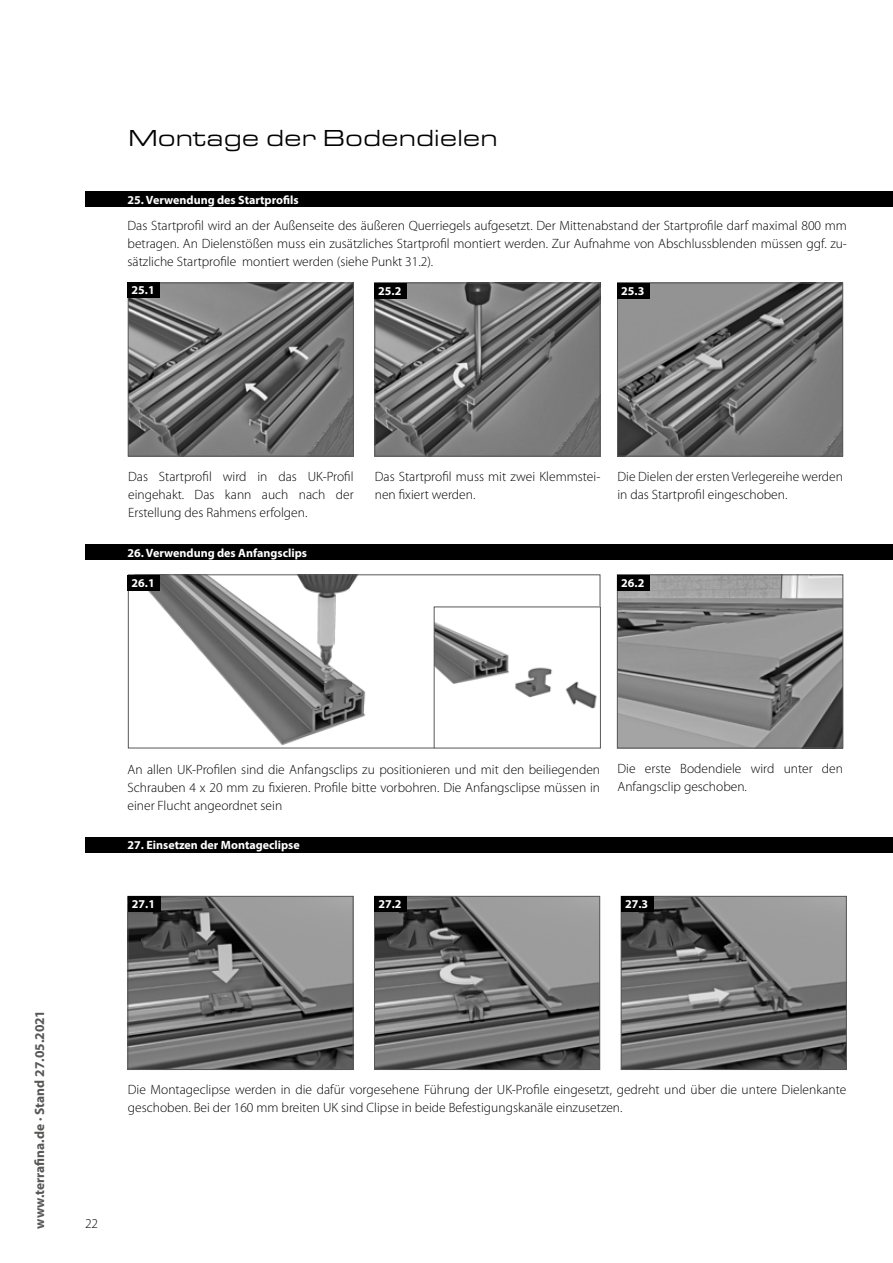
<style>
.page{position:relative;width:893px;height:1263px;background:#fff}
.page>*{position:absolute;margin:0;border:0;box-sizing:border-box;transform-origin:0 0}
.t1{font:24px "Eurostile Extended Roman DTC";color:#000}
.t2{font:300 13.5px/18px "Myriad Pro";color:#000}
.t3{font:700 13.5px "Myriad Pro";color:#575756}
.t4{font:700 12px "Myriad Pro";color:#fff}
</style>
<div class="page">
<img style="left:619px;top:577px;width:222px;height:169px">
<div style="left:617px;top:575px;width:226px;height:173px;border:1px solid #575756"></div>
<img style="left:130px;top:577px;width:379px;height:169px">
<img style="left:436px;top:609px;width:161px;height:137px">
<div style="left:85px;top:191px;width:808px;height:16px;background:#000"></div>
<div style="left:85px;top:544px;width:808px;height:16px;background:#000"></div>
<img style="left:130px;top:285px;width:222px;height:169px">
<div style="left:128px;top:283px;width:226px;height:173px;border:1px solid #575756"></div>
<img style="left:377px;top:285px;width:221px;height:169px">
<div style="left:375px;top:283px;width:225px;height:173px;border:1px solid #575756"></div>
<div style="left:128px;top:282px;width:32px;height:16px;background:#000"></div>
<div style="left:374px;top:283px;width:32px;height:16px;background:#000"></div>
<img style="left:619px;top:285px;width:222px;height:169px">
<div style="left:617px;top:283px;width:226px;height:173px;border:1px solid #575756"></div>
<div style="left:617px;top:283px;width:32px;height:16px;background:#000"></div>
<div style="left:617px;top:575px;width:32px;height:15px;background:#000"></div>
<div style="left:128px;top:575px;width:32px;height:15px;background:#000"></div>
<div style="left:85px;top:837px;width:808px;height:15px;background:#000"></div>
<img style="left:130px;top:898px;width:221px;height:170px">
<div style="left:128px;top:896px;width:225px;height:174px;border:1px solid #575756"></div>
<img style="left:376px;top:898px;width:222px;height:170px">
<div style="left:374px;top:896px;width:226px;height:174px;border:1px solid #575756"></div>
<img style="left:623px;top:898px;width:221px;height:170px">
<div style="left:621px;top:896px;width:225px;height:174px;border:1px solid #575756"></div>
<div style="left:128px;top:896px;width:32px;height:16px;background:#000"></div>
<div style="left:374px;top:896px;width:33px;height:16px;background:#000"></div>
<div style="left:621px;top:896px;width:32px;height:16px;background:#000"></div>
<h1 class="t1" style="left:128px;top:126px;width:371px">Montage der Bodendielen</h1>
<p class="t4" style="left:128px;top:192px;width:173px">25. Verwendung des Startprofils</p>
<p class="t2" style="left:128px;top:217px;width:721px;text-align:justify">Das Startprofil wird an der Außenseite des äußeren Querriegels aufgesetzt. Der Mittenabstand der Startprofile darf maximal 800 mm betragen. An Dielenstößen muss ein zusätzliches Startprofil montiert werden. Zur Aufnahme von Abschlussblenden müssen ggf. zu&shy;sätzliche Startprofile montiert werden (siehe Punkt 31.2).</p>
<p class="t4" style="left:132px;top:282px;width:25px">25.1</p>
<p class="t4" style="left:378px;top:283px;width:25px">25.2</p>
<p class="t4" style="left:621px;top:283px;width:25px">25.3</p>
<p class="t2" style="left:128px;top:467px;width:227px;text-align:justify">Das Startprofil wird in das UK-Profil eingehakt. Das kann auch nach der Erstellung des Rahmens erfolgen.</p>
<p class="t2" style="left:375px;top:467px;width:227px">Das Startprofil muss mit zwei Klemmstei&shy;nen fixiert werden.</p>
<p class="t4" style="left:128px;top:545px;width:181px">26. Verwendung des Anfangsclips</p>
<p class="t2" style="left:617px;top:467px;width:227px">Die Dielen der ersten Verlegereihe werden in das Startprofil eingeschoben.</p>
<p class="t4" style="left:132px;top:575px;width:25px">26.1</p>
<p class="t4" style="left:621px;top:575px;width:25px">26.2</p>
<p class="t2" style="left:128px;top:761px;width:474px;text-align:justify">An allen UK-Profilen sind die Anfangsclips zu positionieren und mit den beiliegenden Schrauben 4 x 20 mm zu fixieren. Profile bitte vorbohren. Die Anfangsclipse müssen in einer Flucht angeordnet sein</p>
<p class="t4" style="left:128px;top:837px;width:174px">27. Einsetzen der Montageclipse</p>
<p class="t2" style="left:617px;top:759px;width:227px">Die erste Bodendiele wird unter den<br>Anfangsclip geschoben.</p>
<p class="t4" style="left:132px;top:896px;width:25px">27.1</p>
<p class="t4" style="left:379px;top:896px;width:25px">27.2</p>
<p class="t4" style="left:625px;top:896px;width:25px">27.3</p>
<p class="t3" style="left:31px;top:1229px;width:220px;rotate:-90deg">www.terrafina.de · Stand 27.05.2021</p>
<p class="t2" style="left:128px;top:1081px;width:720px">Die Montageclipse werden in die dafür vorgesehene Führung der UK-Profile eingesetzt, gedreht und über die untere Dielenkante geschoben. Bei der 160 mm breiten UK sind Clipse in beide Befestigungskanäle einzusetzen.</p>
<p class="t2" style="left:85px;top:1215px;width:15px">22</p>
</div>
